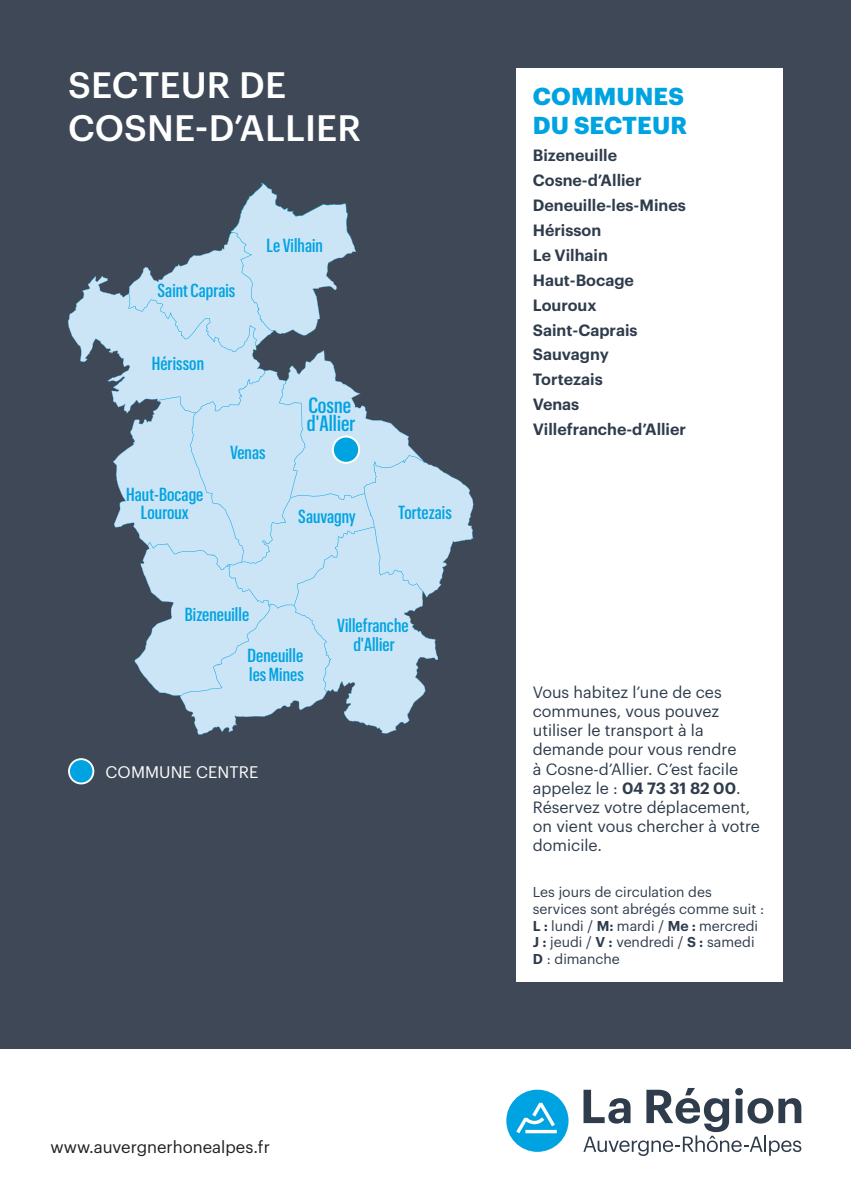
<style>
.page{position:relative;width:851px;height:1191px;background:#fff}
.page>*{position:absolute;margin:0;border:0;box-sizing:border-box;transform-origin:0 0}
.ARRIVEE_-_DEPART{font:500 36px/43.2px "Graphik";letter-spacing:.005em;color:#fff}
.Commune_secteur_-_Ti{font:700 24px/28.8px "Graphik";letter-spacing:.005em;color:#00a3e1}
.t1{font:500 21.6px/18.6px "Graphik X Cond";letter-spacing:.005em;color:#00a3e1}
.t2{font:500 18.6px/18.6px "Graphik X Cond";letter-spacing:.005em;color:#00a3e1;text-align:center}
.t3{font:16.6px "Graphik";color:#231f20}
.GRILLE_2021_Arrets{font:16.4px "Graphik";letter-spacing:.005em;color:#fff}
.GRILLE_2021_Arrets-2{font:16px/19.2px "Graphik";color:#2f3c4c}
.Communes_secteur_-_N{font:600 16px "Graphik";color:#2f3c4c}
.t4{font:14px/16.8px "Graphik";color:#2f3c4c}
.s1{font-weight:600}
</style>
<div class="page">
<div style="left:0;top:0;width:850px;height:1049px;background:#3e4857"></div>
<svg style="left:583px;top:1088px;width:218px;height:68px"></svg>
<svg style="left:506px;top:1089px;width:62px;height:62px"></svg>
<div style="left:515px;top:68px;width:267px;height:913px;background:#fff"></div>
<div style="left:69px;top:759px;width:24px;height:24px;background:#00a3e1;border-radius:50%"></div>
<div style="left:68px;top:758px;width:26px;height:26px;border:2px solid #fff;border-radius:50%"></div>
<svg style="left:68px;top:183px;width:405px;height:551px"></svg>
<div style="left:333px;top:436px;width:26px;height:27px;background:#00a3e1;border-radius:50%"></div>
<div style="left:332px;top:435px;width:28px;height:29px;border:2px solid #fff;border-radius:50%"></div>
<p class="ARRIVEE_-_DEPART" style="left:68px;top:60px;width:294px">SECTEUR DE<br>COSNE-D’ALLIER</p>
<p class="t2" style="left:157px;top:279px;width:79px">Saint Caprais</p>
<p class="t2" style="left:152px;top:353px;width:54px">Hérisson</p>
<p class="t2" style="left:266px;top:234px;width:58px">Le Vilhain</p>
<p class="t1" style="left:307px;top:394px;width:50px">Cosne d'Allier</p>
<p class="t2" style="left:126px;top:484px;width:79px">Haut-Bocage<br>Louroux</p>
<p class="t2" style="left:230px;top:442px;width:37px">Venas</p>
<p class="t2" style="left:298px;top:505px;width:59px">Sauvagny</p>
<p class="t2" style="left:398px;top:502px;width:55px">Tortezais</p>
<p class="t2" style="left:185px;top:603px;width:66px">Bizeneuille</p>
<p class="t2" style="left:247px;top:645px;width:58px;text-align:left">Deneuille les Mines</p>
<p class="t2" style="left:337px;top:615px;width:73px">Villefranche d'Allier</p>
<p class="GRILLE_2021_Arrets" style="left:106px;top:759px;width:154px">COMMUNE CENTRE</p>
<p class="t3" style="left:50px;top:1134px;width:221px">www.auvergnerhonealpes.fr</p>
<p class="Commune_secteur_-_Ti" style="left:533px;top:80px;width:156px">COMMUNES<br>DU SECTEUR</p>
<p class="Communes_secteur_-_N" style="left:532px;top:143px;width:86px">Bizeneuille</p>
<p class="Communes_secteur_-_N" style="left:532px;top:168px;width:110px">Cosne-d’Allier</p>
<p class="Communes_secteur_-_N" style="left:532px;top:193px;width:154px">Deneuille-les-Mines</p>
<p class="Communes_secteur_-_N" style="left:532px;top:218px;width:70px">Hérisson</p>
<p class="Communes_secteur_-_N" style="left:532px;top:243px;width:76px">Le Vilhain</p>
<p class="Communes_secteur_-_N" style="left:532px;top:268px;width:103px">Haut-Bocage</p>
<p class="Communes_secteur_-_N" style="left:532px;top:293px;width:65px">Louroux</p>
<p class="Communes_secteur_-_N" style="left:532px;top:317px;width:106px">Saint-Caprais</p>
<p class="Communes_secteur_-_N" style="left:532px;top:342px;width:77px">Sauvagny</p>
<p class="Communes_secteur_-_N" style="left:532px;top:367px;width:71px">Tortezais</p>
<p class="Communes_secteur_-_N" style="left:532px;top:392px;width:48px">Venas</p>
<p class="Communes_secteur_-_N" style="left:532px;top:417px;width:155px">Villefranche-d’Allier</p>
<p class="GRILLE_2021_Arrets-2" style="left:532px;top:681px;width:209px">Vous habitez l’une de ces communes, vous pouvez utiliser le transport à la demande pour vous rendre à Cosne-d’Allier. C’est facile appelez le : <span class="s1">04 73 31 82 00</span>.</p>
<p class="GRILLE_2021_Arrets-2" style="left:532px;top:796px;width:229px">Réservez votre déplacement, on vient vous chercher à votre domicile.</p>
<p class="t4" style="left:532px;top:882px;width:233px">Les jours de circulation des services sont abrégés comme suit :<br><span class="s1">L :</span> lundi / <span class="s1">M:</span> mardi / <span class="s1">Me :</span> mercredi<br><span class="s1">J :</span> jeudi / <span class="s1">V :</span> vendredi / <span class="s1">S :</span> samedi<br><span class="s1">D</span> : dimanche</p>
</div>
